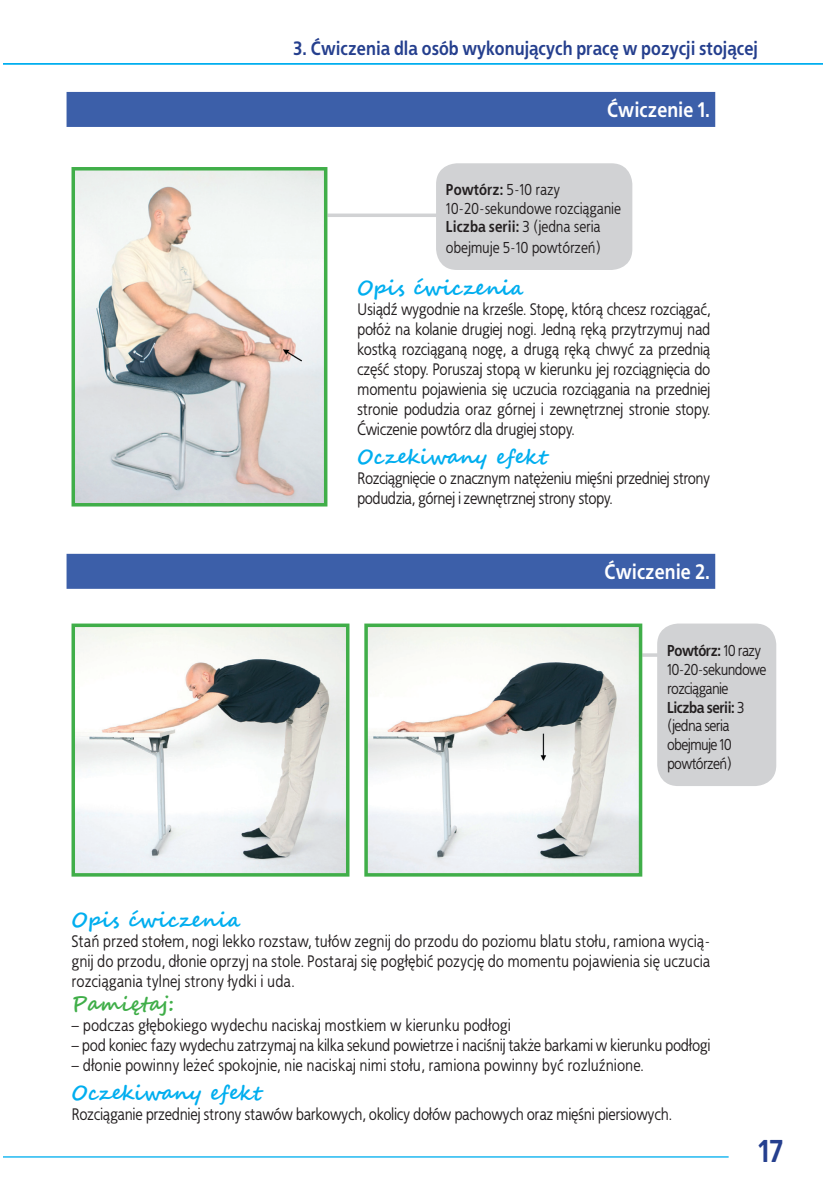
<style>
.page{position:relative;width:823px;height:1195px;background:#fff}
.page>*{position:absolute;margin:0;border:0;box-sizing:border-box;transform-origin:0 0}
.t1{font:700 31.5px "EFN Bureau";color:#253f8e}
.t2{font:700 21px "EFN Bureau";color:#fff}
.t3{font:700 20.3px "Segoe Script";color:#00aeef}
.t4{font:700 20.3px "Segoe Script";letter-spacing:.005em;color:#40ae49}
.t5{font:700 19.25px "EFN Bureau";color:#253f8e}
.t6{font:16.62px/19.9px "EFN Bureau";letter-spacing:-.01em;color:#231f20;text-align:justify}
.t7{font:16.62px "EFN Bureau";letter-spacing:.01em;color:#231f20}
.t8{font:15.75px/18.9px "EFN Bureau";color:#231f20}
.t9{font:15.75px/18.9px "EFN Bureau";letter-spacing:-.03em;color:#231f20}
.s1{font-weight:700}
</style>
<div class="page">
<hr style="left:0;top:1156px;width:728px;height:1px;background:#00aeef">
<hr style="left:0;top:63px;width:823px;height:2px;background:#00aeef">
<div style="left:67px;top:92px;width:648px;height:35px;background:#3c5fa9"></div>
<div style="left:67px;top:554px;width:648px;height:35px;background:#3c5fa9"></div>
<hr style="left:0;top:0;width:3px;height:1195px;background:#fff">
<svg style="left:327px;top:213px;width:109px;height:4px"></svg>
<div style="left:436px;top:163px;width:196px;height:107px;background:#d1d2d4;border-radius:21px"></div>
<img style="left:76px;top:628px;width:268px;height:243px">
<div style="left:71px;top:623px;width:278px;height:253px;border:4px solid #40ae49"></div>
<div style="left:657px;top:623px;width:119px;height:163px;background:#d1d2d4;border-radius:21px"></div>
<svg style="left:642px;top:653px;width:15px;height:4px"></svg>
<img style="left:76px;top:172px;width:246px;height:329px">
<div style="left:71px;top:167px;width:256px;height:339px;border:4px solid #40ae49"></div>
<img style="left:369px;top:628px;width:268px;height:243px">
<div style="left:364px;top:623px;width:278px;height:253px;border:4px solid #40ae49"></div>
<p class="t5" style="left:293px;top:34px;width:466px">3. Ćwiczenia dla osób wykonujących pracę w pozycji stojącej</p>
<p class="t2" style="left:607px;top:94px;width:105px">Ćwiczenie 1.</p>
<p class="t8" style="left:446px;top:179px;width:176px"><span class="s1">Powtórz:</span> 5-10 razy<br>10-20-sekundowe rozciąganie<br><span class="s1">Liczba serii:</span> 3 (jedna seria</p>
<p class="t8" style="left:446px;top:238px;width:156px">obejmuje 5-10 powtórzeń)</p>
<p class="t3" style="left:357px;top:271px;width:167px">Opis ćwiczenia</p>
<p class="t6" style="left:357px;top:299px;width:355px">Usiądź wygodnie na krześle. Stopę, którą chcesz rozciągać, połóż na kolanie drugiej nogi. Jedną ręką przytrzymuj nad kostką rozciąganą nogę, a drugą ręką chwyć za przednią część stopy. Poruszaj stopą w kierunku jej rozciągnięcia do momentu pojawienia się uczucia rozciągania na przedniej stronie podudzia oraz górnej i zewnętrznej stronie stopy.<br>Ćwiczenie powtórz dla drugiej stopy.</p>
<p class="t3" style="left:357px;top:440px;width:191px">Oczekiwany efekt</p>
<p class="t6" style="left:357px;top:468px;width:354px">Rozciągnięcie o znacznym natężeniu mięśni przedniej strony podudzia, górnej i zewnętrznej strony stopy.</p>
<p class="t2" style="left:604px;top:556px;width:107px">Ćwiczenie 2.</p>
<p class="t9" style="left:667px;top:640px;width:101px"><span class="s1">Powtórz:</span> 10 razy<br>10-20-sekundowe rozciąganie<br><span class="s1">Liczba serii:</span> 3 (jedna seria obejmuje 10 powtórzeń)</p>
<p class="t3" style="left:71px;top:903px;width:170px">Opis ćwiczenia</p>
<p class="t6" style="left:71px;top:930px;width:640px">Stań przed stołem, nogi lekko rozstaw, tułów zegnij do przodu do poziomu blatu stołu, ramiona wycią&shy;gnij do przodu, dłonie oprzyj na stole. Postaraj się pogłębić pozycję do momentu pojawienia się uczucia rozciągania tylnej strony łydki i uda.</p>
<p class="t4" style="left:71px;top:987px;width:104px">Pamiętaj:</p>
<p class="t7" style="left:71px;top:1014px;width:440px">– podczas głębokiego wydechu naciskaj mostkiem w kierunku podłogi</p>
<p class="t6" style="left:71px;top:1034px;width:640px">– pod koniec fazy wydechu zatrzymaj na kilka sekund powietrze i naciśnij także barkami w kierunku podłogi</p>
<p class="t7" style="left:71px;top:1053px;width:574px">– dłonie powinny leżeć spokojnie, nie naciskaj nimi stołu, ramiona powinny być rozluźnione.</p>
<p class="t3" style="left:71px;top:1076px;width:191px">Oczekiwany efekt</p>
<p class="t6" style="left:71px;top:1104px;width:602px">Rozciąganie przedniej strony stawów barkowych, okolicy dołów pachowych oraz mięśni piersiowych.</p>
<h1 class="t1" style="left:758px;top:1128px;width:27px">17</h1>
</div>
